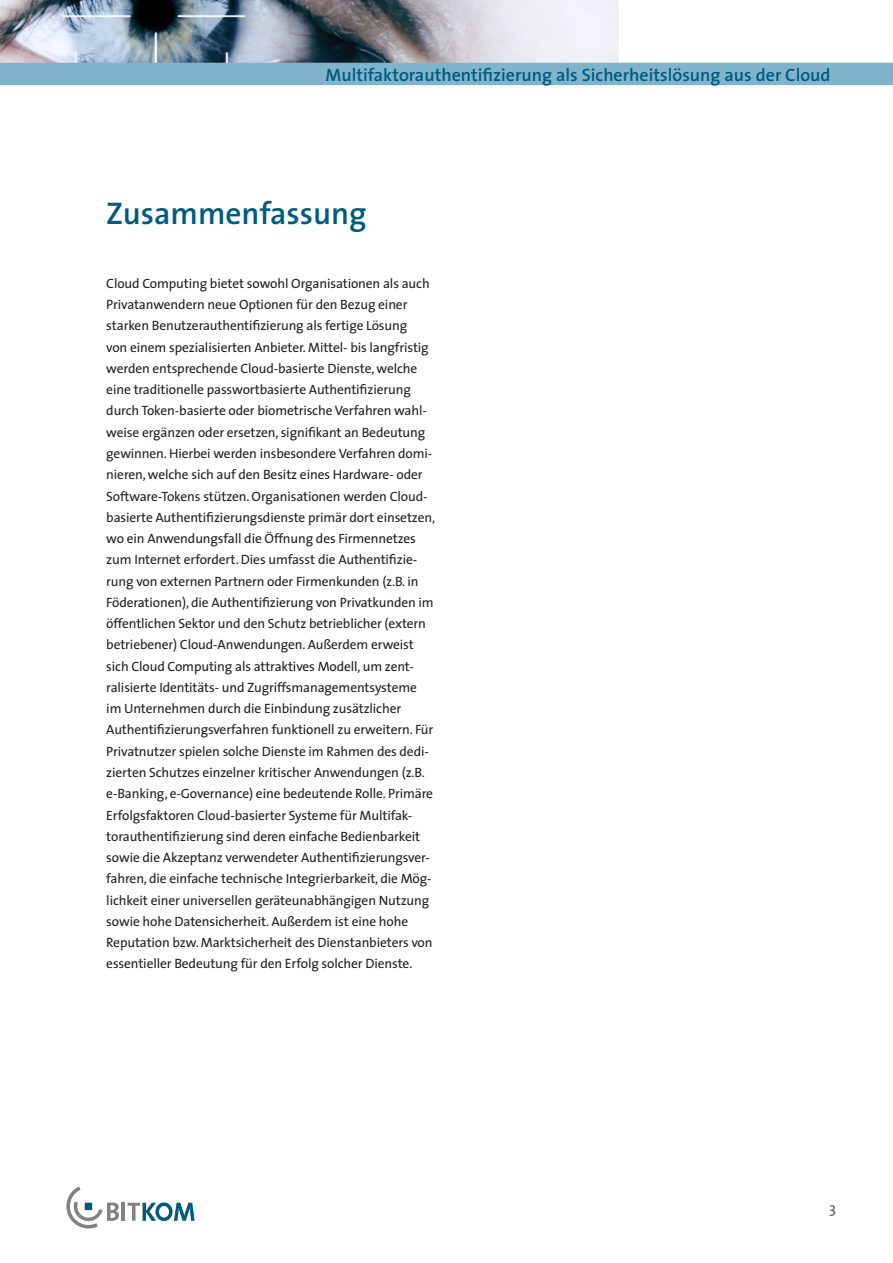
<style>
.page{position:relative;width:893px;height:1263px;background:#fff}
.page>*{position:absolute;margin:0;border:0;box-sizing:border-box;transform-origin:0 0}
.t1{font:600 31.5px "The Sans";color:#005b7f}
.t2{font:600 18px "The Sans";color:#005b7f}
.t3{font:15px "The Sans";color:#58595b}
.t4{font:13.5px/21.3px "The Sans";letter-spacing:-.01em;color:#231f20}
</style>
<div class="page">
<img style="left:0;top:0;width:618px;height:63px">
<div style="left:0;top:63px;width:893px;height:22px;background:#80b4cc"></div>
<svg style="left:66px;top:1186px;width:53px;height:42px"></svg>
<hr style="left:121px;top:1203px;width:4px;height:18px;background:#808285">
<div style="left:85px;top:1203px;width:7px;height:7px;background:#005b7f"></div>
<svg style="left:128px;top:1202px;width:67px;height:19px"></svg>
<h2 class="t2" style="left:325px;top:63px;width:507px">Multifaktorauthentifizierung als Sicherheitslösung aus der Cloud</h2>
<h1 class="t1" style="left:106px;top:193px;width:262px">Zusammenfassung</h1>
<p class="t4" style="left:106px;top:273px;width:330px">Cloud Computing bietet sowohl Organisationen als auch Privatanwendern neue Optionen für den Bezug einer starken Benutzerauthentifizierung als fertige Lösung<br>von einem spezialisierten Anbieter. Mittel- bis langfristig werden entsprechende Cloud-basierte Dienste, welche eine traditionelle passwortbasierte Authentifizierung durch Token-basierte oder biometrische Verfahren wahl&shy;weise ergänzen oder ersetzen, signifikant an Bedeutung gewinnen. Hierbei werden insbesondere Verfahren domi&shy;nieren, welche sich auf den Besitz eines Hardware- oder Software-Tokens stützen. Organisationen werden Cloud&shy;basierte Authentifizierungsdienste primär dort einsetzen, wo ein Anwendungsfall die Öffnung des Firmennetzes zum Internet erfordert. Dies umfasst die Authentifizie&shy;rung von externen Partnern oder Firmenkunden (z.B. in Föderationen), die Authentifizierung von Privatkunden im öffentlichen Sektor und den Schutz betrieblicher (extern betriebener) Cloud-Anwendungen. Außerdem erweist sich Cloud Computing als attraktives Modell, um zent&shy;ralisierte Identitäts- und Zugriffsmanagementsysteme im Unternehmen durch die Einbindung zusätzlicher Authentifizierungsverfahren funktionell zu erweitern. Für Privatnutzer spielen solche Dienste im Rahmen des dedi&shy;zierten Schutzes einzelner kritischer Anwendungen (z.B. e-Banking, e-Governance) eine bedeutende Rolle. Primäre Erfolgsfaktoren Cloud-basierter Systeme für Multifak&shy;torauthentifizierung sind deren einfache Bedienbarkeit sowie die Akzeptanz verwendeter Authentifizierungsver&shy;fahren, die einfache technische Integrierbarkeit, die Mög&shy;lichkeit einer universellen geräteunabhängigen Nutzung sowie hohe Datensicherheit. Außerdem ist eine hohe Reputation bzw. Marktsicherheit des Dienstanbieters von essentieller Bedeutung für den Erfolg solcher Dienste.</p>
<p class="t3" style="left:829px;top:1199px;width:8px">3</p>
</div>
